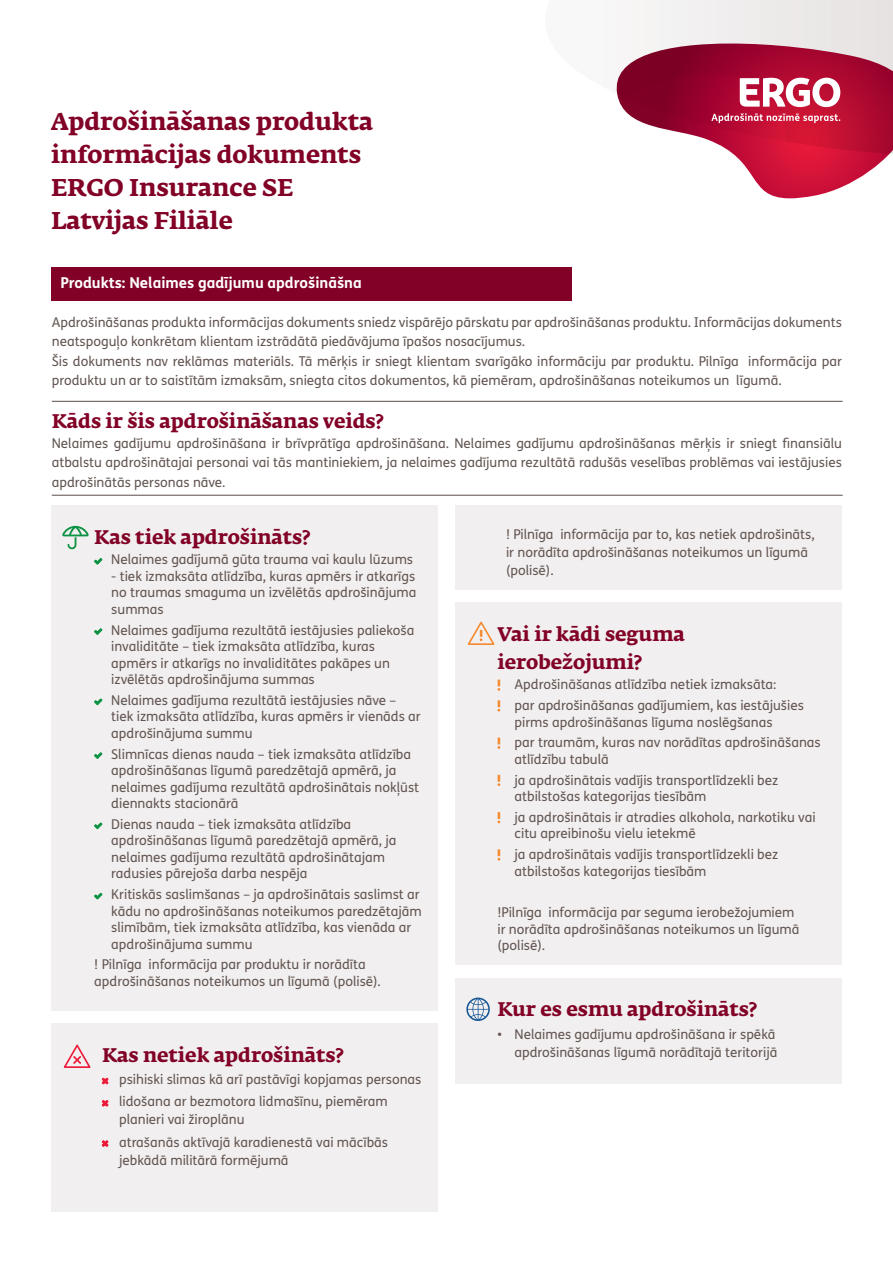
<style>
.page{position:relative;width:893px;height:1263px;background:#fff}
.page>*{position:absolute;margin:0;border:0;box-sizing:border-box;transform-origin:0 0}
.t1{font:700 24px/33px "Fedra Serif A Pro";color:#820126}
.t2{font:700 19.5px "Fedra Serif A Pro";color:#820126}
.t3{font:700 15px "FS Me Pro";color:#fff}
.Zaļie_bulleti{font:13.5px/16.5px "FS Me Pro";color:#625551}
.Paragraph_Style_2{font:13.5px/16.5px "FS Me Pro";color:#625551}
.Parastie_buleti{font:13.5px/18px "FS Me Pro";color:#625551;text-align:right}
</style>
<div class="page">
<svg style="left:630px;top:0;width:263px;height:44px"></svg>
<svg style="left:424px;top:17px;width:423px;height:284px"></svg>
<svg style="left:615px;top:44px;width:278px;height:154px"></svg>
<div style="left:455px;top:505px;width:387px;height:85px;background:#f1efef"></div>
<div style="left:51px;top:1023px;width:387px;height:189px;background:#f1efef"></div>
<div style="left:51px;top:505px;width:387px;height:506px;background:#f1efef"></div>
<div style="left:52px;top:267px;width:520px;height:33px;background:#820126"></div>
<hr style="left:52px;top:401px;width:791px;height:1px;background:#625551">
<hr style="left:52px;top:495px;width:791px;height:1px;background:#625551">
<svg style="left:94px;top:558px;width:9px;height:7px"></svg>
<svg style="left:94px;top:628px;width:9px;height:7px"></svg>
<svg style="left:94px;top:698px;width:9px;height:7px"></svg>
<svg style="left:94px;top:752px;width:9px;height:7px"></svg>
<svg style="left:94px;top:822px;width:9px;height:7px"></svg>
<svg style="left:94px;top:892px;width:9px;height:8px"></svg>
<svg style="left:62px;top:526px;width:27px;height:23px"></svg>
<svg style="left:102px;top:1077px;width:7px;height:7px"></svg>
<svg style="left:102px;top:1100px;width:7px;height:7px"></svg>
<svg style="left:102px;top:1140px;width:7px;height:7px"></svg>
<svg style="left:64px;top:1044px;width:27px;height:24px"></svg>
<div style="left:455px;top:603px;width:387px;height:362px;background:#f1efef"></div>
<svg style="left:497px;top:680px;width:3px;height:11px"></svg>
<svg style="left:497px;top:700px;width:3px;height:11px"></svg>
<svg style="left:497px;top:738px;width:3px;height:11px"></svg>
<svg style="left:497px;top:775px;width:3px;height:11px"></svg>
<svg style="left:497px;top:812px;width:3px;height:11px"></svg>
<svg style="left:497px;top:849px;width:3px;height:11px"></svg>
<svg style="left:467px;top:622px;width:28px;height:23px"></svg>
<div style="left:455px;top:978px;width:387px;height:106px;background:#f1efef"></div>
<svg style="left:466px;top:997px;width:24px;height:24px"></svg>
<p class="t1" style="left:51px;top:106px;width:324px">Apdrošināšanas produkta informācijas dokuments<br>ERGO Insurance SE<br>Latvijas Filiāle</p>
<p class="t3" style="left:60px;top:271px;width:303px">Produkts: Nelaimes gadījumu apdrošināšna</p>
<p class="Zaļie_bulleti" style="left:52px;top:312px;width:792px;line-height:19.5px">Apdrošināšanas produkta informācijas dokuments sniedz vispārējo pārskatu par apdrošināšanas produktu. Informācijas dokuments neatspoguļo konkrētam klientam izstrādātā piedāvājuma īpašos nosacījumus.</p>
<p class="Zaļie_bulleti" style="left:52px;top:351px;width:792px;line-height:19.5px">Šis dokuments nav reklāmas materiāls. Tā mērķis ir sniegt klientam svarīgāko informāciju par produktu. Pilnīga informācija par produktu un ar to saistītām izmaksām, sniegta citos dokumentos, kā piemēram, apdrošināšanas noteikumos un līgumā.</p>
<p class="t2" style="left:52px;top:410px;width:333px">Kāds ir šis apdrošināšanas veids?</p>
<p class="Zaļie_bulleti" style="left:52px;top:433px;width:792px;line-height:19.5px;text-align:justify">Nelaimes gadījumu apdrošināšana ir brīvprātīga apdrošināšana. Nelaimes gadījumu apdrošināšanas mērķis ir sniegt finansiālu atbalstu apdrošinātajai personai vai tās mantiniekiem, ja nelaimes gadījuma rezultātā radušās veselības problēmas vai iestājusies apdrošinātās personas nāve.</p>
<p class="t2" style="left:94px;top:525px;width:217px">Kas tiek apdrošināts?</p>
<p class="Zaļie_bulleti" style="left:111px;top:551px;width:303px">Nelaimes gadījumā gūta trauma vai kaulu lūzums</p>
<p class="Zaļie_bulleti" style="left:111px;top:568px;width:307px;text-align:justify">- tiek izmaksāta atlīdzība, kuras apmērs ir atkarīgs no traumas smaguma un izvēlētās apdrošinājuma summas</p>
<p class="Zaļie_bulleti" style="left:111px;top:621px;width:305px">Nelaimes gadījuma rezultātā iestājusies paliekoša invaliditāte – tiek izmaksāta atlīdzība, kuras apmērs ir atkarīgs no invaliditātes pakāpes un izvēlētās apdrošinājuma summas</p>
<p class="Zaļie_bulleti" style="left:111px;top:692px;width:311px">Nelaimes gadījuma rezultātā iestājusies nāve – tiek izmaksāta atlīdzība, kuras apmērs ir vienāds ar apdrošinājuma summu</p>
<p class="Zaļie_bulleti" style="left:111px;top:745px;width:309px">Slimnīcas dienas nauda – tiek izmaksāta atlīdzība apdrošināšanas līgumā paredzētajā apmērā, ja nelaimes gadījuma rezultātā apdrošinātais nokļūst diennakts stacionārā</p>
<p class="Zaļie_bulleti" style="left:111px;top:816px;width:287px">Dienas nauda – tiek izmaksāta atlīdzība apdrošināšanas līgumā paredzētajā apmērā, ja nelaimes gadījuma rezultātā apdrošinātajam radusies pārejoša darba nespēja</p>
<p class="Zaļie_bulleti" style="left:111px;top:886px;width:312px">Kritiskās saslimšanas – ja apdrošinātais saslimst ar kādu no apdrošināšanas noteikumos paredzētajām slimībām, tiek izmaksāta atlīdzība, kas vienāda ar apdrošinājuma summu</p>
<p class="Paragraph_Style_2" style="left:94px;top:956px;width:288px">! Pilnīga informācija par produktu ir norādīta apdrošināšanas noteikumos un līgumā (polisē).</p>
<p class="Paragraph_Style_2" style="left:506px;top:525px;width:310px;line-height:18px">! Pilnīga informācija par to, kas netiek apdrošināts, ir norādīta apdrošināšanas noteikumos un līgumā (polisē).</p>
<p class="t2" style="left:497px;top:623px;width:189px">Vai ir kādi seguma</p>
<p class="t2" style="left:497px;top:650px;width:146px">ierobežojumi?</p>
<p class="Zaļie_bulleti" style="left:514px;top:676px;width:263px">Apdrošināšanas atlīdzība netiek izmaksāta:</p>
<p class="Zaļie_bulleti" style="left:514px;top:697px;width:291px">par apdrošināšanas gadījumiem, kas iestājušies pirms apdrošināšanas līguma noslēgšanas</p>
<p class="Zaļie_bulleti" style="left:514px;top:734px;width:308px">par traumām, kuras nav norādītas apdrošināšanas atlīdzību tabulā</p>
<p class="Zaļie_bulleti" style="left:514px;top:771px;width:265px">ja apdrošinātais vadījis transportlīdzekli bez atbilstošas kategorijas tiesībām</p>
<p class="Zaļie_bulleti" style="left:514px;top:808px;width:303px">ja apdrošinātais ir atradies alkohola, narkotiku vai citu apreibinošu vielu ietekmē</p>
<p class="Zaļie_bulleti" style="left:514px;top:846px;width:265px">ja apdrošinātais vadījis transportlīdzekli bez atbilstošas kategorijas tiesībām</p>
<p class="Paragraph_Style_2" style="left:497px;top:904px;width:303px">!Pilnīga informācija par seguma ierobežojumiem ir norādīta apdrošināšanas noteikumos un līgumā (polisē).</p>
<p class="t2" style="left:102px;top:1044px;width:243px">Kas netiek apdrošināts?</p>
<p class="Zaļie_bulleti" style="left:119px;top:1071px;width:304px">psihiski slimas kā arī pastāvīgi kopjamas personas</p>
<p class="Zaļie_bulleti" style="left:119px;top:1092px;width:270px;line-height:18px">lidošana ar bezmotora lidmašīnu, piemēram planieri vai žiroplānu</p>
<p class="Zaļie_bulleti" style="left:119px;top:1133px;width:271px;line-height:18px">atrašanās aktīvajā karadienestā vai mācībās jebkādā militārā formējumā</p>
<p class="t2" style="left:497px;top:998px;width:261px">Kur es esmu apdrošināts?</p>
<p class="Parastie_buleti" style="left:497px;top:1025px;width:281px">• Nelaimes gadījumu apdrošināšana ir spēkā apdrošināšanas līgumā norādītajā teritorijā</p>
</div>
